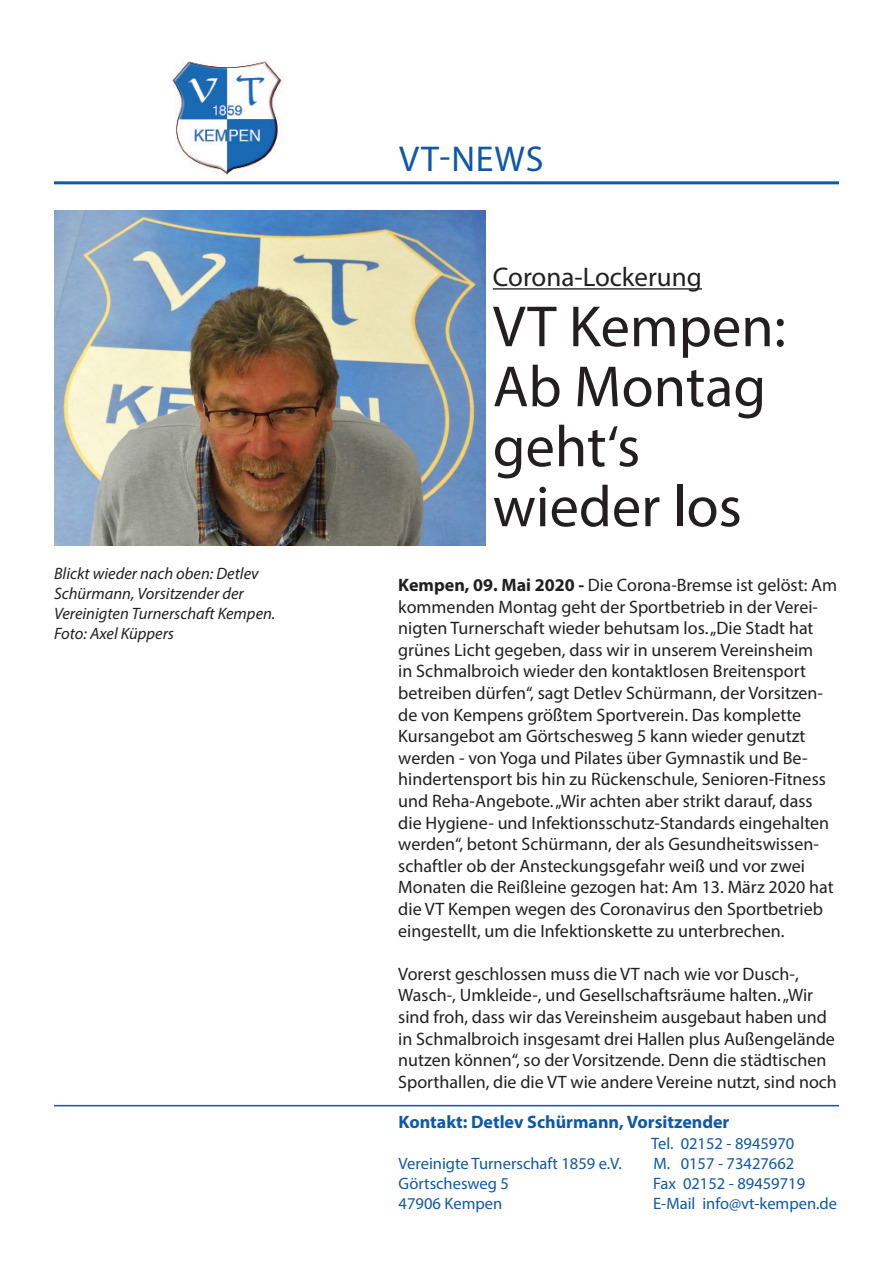
<style>
.page{position:relative;width:893px;height:1263px;background:#fff}
.page>*{position:absolute;margin:0;border:0;box-sizing:border-box;transform-origin:0 0}
.t1{font:58.5px/60px "Myriad Pro";color:#231f20}
.t2{font:36px "Myriad Pro";letter-spacing:.025em;color:#0e58a8}
.t3{font:27px "Myriad Pro";color:#231f20}
.t4{font:18px/21.6px "Myriad Pro";color:#231f20}
.t5{font:700 18px "Myriad Pro";color:#0e58a8}
.t6{font:16.5px "Myriad Pro";color:#0e58a8}
.t7{font:italic 16.5px/19.8px "Myriad Pro";color:#231f20}
.s1{font-weight:700}
</style>
<div class="page">
<hr style="left:493px;top:288px;width:209px;height:2px;background:#231f20">
<hr style="left:54px;top:181px;width:785px;height:3px;background:#0e58a8">
<hr style="left:54px;top:1105px;width:785px;height:1px;background:#0e58a8">
<img style="left:172px;top:61px;width:111px;height:114px">
<img style="left:54px;top:210px;width:432px;height:336px">
<p class="t7" style="left:54px;top:563px;width:223px">Blickt wieder nach oben: Detlev<br>Schürmann, Vorsitzender der<br>Vereinigten Turnerschaft Kempen.</p>
<p class="t7" style="left:54px;top:623px;width:122px">Foto: Axel Küppers</p>
<p class="t2" style="left:399px;top:136px;width:146px">VT-NEWS</p>
<p class="t3" style="left:493px;top:260px;width:211px">Corona-Lockerung</p>
<p class="t1" style="left:493px;top:296px;width:295px">VT Kempen:<br>Ab Montag geht‘s wieder los</p>
<p class="t4" style="left:398px;top:574px;width:440px"><span class="s1">Kempen, 09. Mai 2020 -</span> Die Corona-Bremse ist gelöst: Am kommenden Montag geht der Sportbetrieb in der Verei&shy;nigten Turnerschaft wieder behutsam los. „Die Stadt hat grünes Licht gegeben, dass wir in unserem Vereinsheim<br>in Schmalbroich wieder den kontaktlosen Breitensport betreiben dürfen“, sagt Detlev Schürmann, der Vorsitzen&shy;de von Kempens größtem Sportverein. Das komplette Kursangebot am Görtschesweg 5 kann wieder genutzt werden - von Yoga und Pilates über Gymnastik und Be&shy;hindertensport bis hin zu Rückenschule, Senioren-Fitness und Reha-Angebote. „Wir achten aber strikt darauf, dass die Hygiene- und Infektionsschutz-Standards eingehalten werden“, betont Schürmann, der als Gesundheitswissen&shy;schaftler ob der Ansteckungsgefahr weiß und vor zwei Monaten die Reißleine gezogen hat: Am 13. März 2020 hat die VT Kempen wegen des Coronavirus den Sportbetrieb eingestellt, um die Infektionskette zu unterbrechen.</p>
<p class="t4" style="left:398px;top:963px;width:440px">Vorerst geschlossen muss die VT nach wie vor Dusch-, Wasch-, Umkleide-, und Gesellschaftsräume halten. „Wir sind froh, dass wir das Vereinsheim ausgebaut haben und in Schmalbroich insgesamt drei Hallen plus Außengelände nutzen können“, so der Vorsitzende. Denn die städtischen Sporthallen, die die VT wie andere Vereine nutzt, sind noch</p>
<p class="t5" style="left:399px;top:1110px;width:332px">Kontakt: Detlev Schürmann, Vorsitzender</p>
<p class="t6" style="left:651px;top:1133px;width:145px">Tel. 02152 - 8945970</p>
<p class="t6" style="left:399px;top:1153px;width:225px">Vereinigte Turnerschaft 1859 e.V.</p>
<p class="t6" style="left:653px;top:1153px;width:142px">M. 0157 - 73427662</p>
<p class="t6" style="left:399px;top:1173px;width:112px">Görtschesweg 5</p>
<p class="t6" style="left:653px;top:1173px;width:153px">Fax 02152 - 89459719</p>
<p class="t6" style="left:399px;top:1193px;width:105px">47906 Kempen</p>
<p class="t6" style="left:653px;top:1193px;width:186px">E-Mail info@vt-kempen.de</p>
</div>
